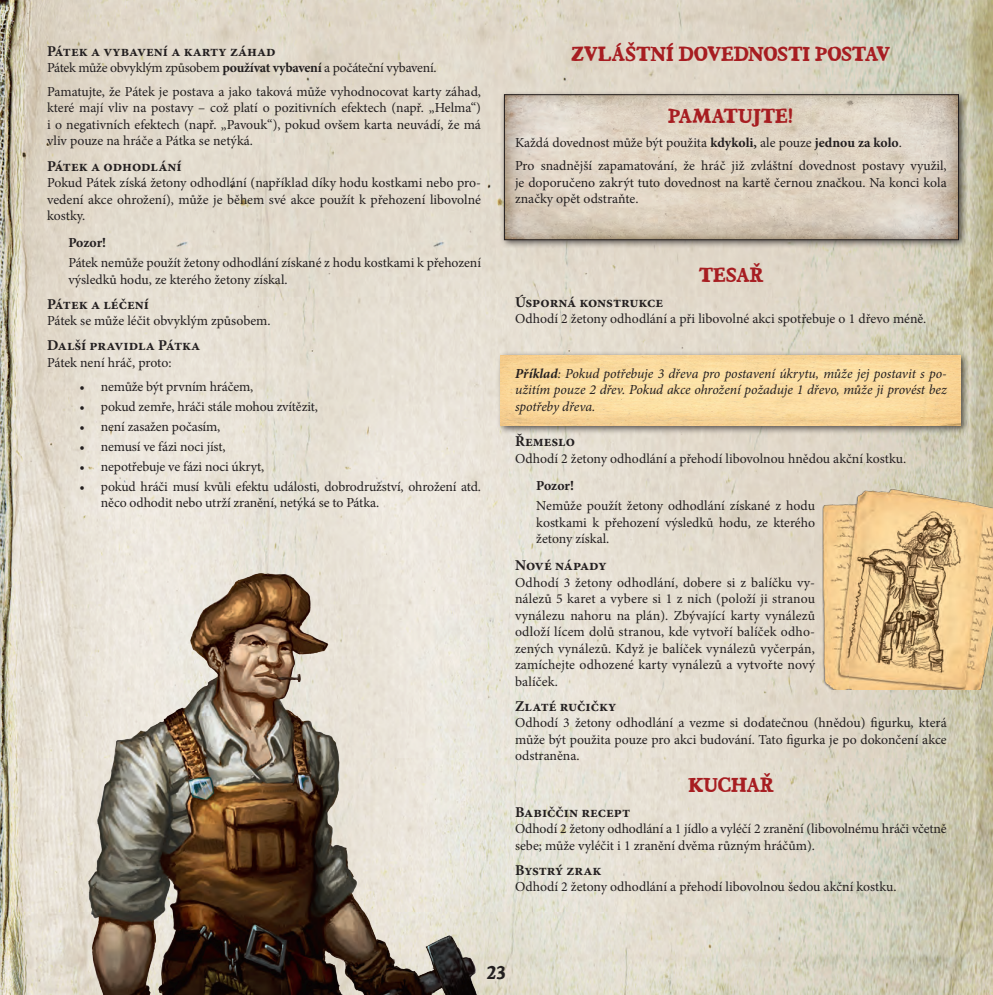
<style>
.page{position:relative;width:993px;height:995px;background:#fff}
.page>*{position:absolute;margin:0;border:0;box-sizing:border-box;transform-origin:0 0}
.NADPIS_1{font:20px "Bountifl";letter-spacing:-.015em;color:#a71d21}
.t1{font:18.75px "Bountifl";color:#231f20}
.hasła{font:700 15px "Minion Pro";color:#231f20}
.INSTRUKCE{font:13.75px/16.5px "Minion Pro";color:#231f20;text-align:justify}
.wypunktowanie{font:13.75px/16.5px "Minion Pro";letter-spacing:-.01em;color:#231f20}
.uwaga_tekst{font:13.75px/16.5px "Minion Pro";color:#231f20}
.przykład{font:italic 13.75px/16.5px "Minion Pro";letter-spacing:-.01em;color:#231f20;text-align:justify}
.INSTRUKCE-2{font:13.75px "Minion Pro";letter-spacing:-.02em;color:#231f20}
.uwaga{font:700 13.75px "Minion Pro";color:#231f20}
.s1{font-weight:700}
</style>
<div class="page">
<img style="left:0;top:0;width:993px;height:994px">
<div style="left:500px;top:90px;width:467px;height:159px;background:#231f20;opacity:.75"></div>
<img style="left:506px;top:97px;width:450px;height:141px">
<div style="left:504px;top:95px;width:454px;height:145px;border:1px solid #231f20"></div>
<div style="left:496px;top:351px;width:473px;height:83px;background:#231f20;opacity:.75"></div>
<img style="left:501px;top:355px;width:459px;height:70px">
<img style="left:822px;top:489px;width:171px;height:200px">
<img style="left:12px;top:562px;width:499px;height:432px">
<p class="hasła" style="left:47px;top:40px;width:230px">Pátek a vybavení a karty záhad</p>
<p class="INSTRUKCE-2" style="left:47px;top:59px;width:391px">Pátek může obvyklým způsobem <span class="s1">používat vybavení</span> a počáteční vybavení.</p>
<p class="INSTRUKCE" style="left:47px;top:83px;width:435px">Pamatujte, že Pátek je postava a jako taková může vyhodnocovat karty záhad, které mají vliv na postavy – což platí o pozitivních efektech (např. „Helma“) i o negativních efektech (např. „Pavouk“), pokud ovšem karta neuvádí, že má vliv pouze na hráče a Pátka se netýká.</p>
<p class="hasła" style="left:47px;top:155px;width:136px">Pátek a odhodlání</p>
<p class="INSTRUKCE" style="left:47px;top:174px;width:435px">Pokud Pátek získá žetony odhodlání (například díky hodu kostkami nebo pro&shy;vedení akce ohrožení), může je během své akce použít k přehození libovolné kostky.</p>
<p class="uwaga" style="left:68px;top:233px;width:39px">Pozor!</p>
<p class="uwaga_tekst" style="left:68px;top:255px;width:414px">Pátek nemůže použít žetony odhodlání získané z hodu kostkami k přehození výsledků hodu, ze kterého žetony získal.</p>
<p class="hasła" style="left:47px;top:293px;width:103px">Pátek a léčení</p>
<p class="INSTRUKCE" style="left:47px;top:313px;width:225px">Pátek se může léčit obvyklým způsobem.</p>
<p class="hasła" style="left:47px;top:335px;width:155px">Další pravidla Pátka</p>
<p class="INSTRUKCE" style="left:47px;top:354px;width:126px">Pátek není hráč, proto:</p>
<p class="wypunktowanie" style="left:80px;top:378px;width:175px">• nemůže být prvním hráčem,</p>
<p class="wypunktowanie" style="left:80px;top:398px;width:240px">• pokud zemře, hráči stále mohou zvítězit,</p>
<p class="wypunktowanie" style="left:80px;top:418px;width:142px">• není zasažen počasím,</p>
<p class="wypunktowanie" style="left:80px;top:438px;width:147px">• nemusí ve fázi noci jíst,</p>
<p class="wypunktowanie" style="left:80px;top:458px;width:186px">• nepotřebuje ve fázi noci úkryt,</p>
<p class="wypunktowanie" style="left:101px;top:478px;width:382px;text-indent:-21px">• pokud hráči musí kvůli efektu události, dobrodružství, ohrožení atd. něco odhodit nebo utrží zranění, netýká se to Pátka.</p>
<p class="NADPIS_1" style="left:571px;top:41px;width:321px">ZVLÁŠTNÍ DOVEDNOSTI POSTAV</p>
<p class="NADPIS_1" style="left:668px;top:103px;width:127px">PAMATUJTE!</p>
<p class="INSTRUKCE" style="left:515px;top:134px;width:388px">Každá dovednost může být použita <span class="s1">kdykoli,</span> ale pouze <span class="s1">jednou za kolo</span>.</p>
<p class="INSTRUKCE" style="left:515px;top:158px;width:433px">Pro snadnější zapamatování, že hráč již zvláštní dovednost postavy využil, je doporučeno zakrýt tuto dovednost na kartě černou značkou. Na konci kola značky opět odstraňte.</p>
<p class="NADPIS_1" style="left:698px;top:261px;width:66px">TESAŘ</p>
<p class="hasła" style="left:515px;top:291px;width:150px">Úsporná konstrukce</p>
<p class="INSTRUKCE" style="left:515px;top:311px;width:413px">Odhodí 2 žetony odhodlání a při libovolné akci spotřebuje o 1 dřevo méně.</p>
<p class="przykład" style="left:515px;top:365px;width:433px"><span class="s1">Příklad</span>: Pokud potřebuje 3 dřeva pro postavení úkrytu, může jej postavit s po&shy;užitím pouze 2 dřev. Pokud akce ohrožení požaduje 1 dřevo, může ji provést bez spotřeby dřeva.</p>
<p class="hasła" style="left:515px;top:431px;width:62px">Řemeslo</p>
<p class="INSTRUKCE" style="left:515px;top:450px;width:393px">Odhodí 2 žetony odhodlání a přehodí libovolnou hnědou akční kostku.</p>
<p class="uwaga" style="left:536px;top:476px;width:39px">Pozor!</p>
<p class="uwaga_tekst" style="left:536px;top:497px;width:280px;text-align:justify">Nemůže použít žetony odhodlání získané z hodu kostkami k přehození výsledků hodu, ze kterého žetony získal.</p>
<p class="hasła" style="left:515px;top:554px;width:93px">Nové nápady</p>
<p class="INSTRUKCE" style="left:515px;top:574px;width:301px">Odhodí 3 žetony odhodlání, dobere si z balíčku vy&shy;nálezů 5 karet a vybere si 1 z nich (položí ji stranou vynálezu nahoru na plán). Zbývající karty vynálezů odloží lícem dolů stranou, kde vytvoří balíček odho&shy;zených vynálezů. Když je balíček vynálezů vyčerpán, zamíchejte odhozené karty vynálezů a vytvořte nový balíček.</p>
<p class="hasła" style="left:515px;top:695px;width:103px">Zlaté ručičky</p>
<p class="INSTRUKCE" style="left:515px;top:714px;width:433px">Odhodí 3 žetony odhodlání a vezme si dodatečnou (hnědou) figurku, která může být použita pouze pro akci budování. Tato figurka je po dokončení akce odstraněna.</p>
<p class="NADPIS_1" style="left:688px;top:771px;width:87px">KUCHAŘ</p>
<p class="hasła" style="left:515px;top:801px;width:117px">Babiččin recept</p>
<p class="INSTRUKCE" style="left:515px;top:820px;width:433px">Odhodí 2 žetony odhodlání a 1 jídlo a vyléčí 2 zranění (libovolnému hráči včetně sebe; může vyléčit i 1 zranění dvěma různým hráčům).</p>
<p class="hasła" style="left:515px;top:859px;width:88px">Bystrý zrak</p>
<p class="INSTRUKCE" style="left:515px;top:878px;width:383px">Odhodí 2 žetony odhodlání a přehodí libovolnou šedou akční kostku.</p>
<h2 class="t1" style="left:486px;top:960px;width:20px">23</h2>
</div>
